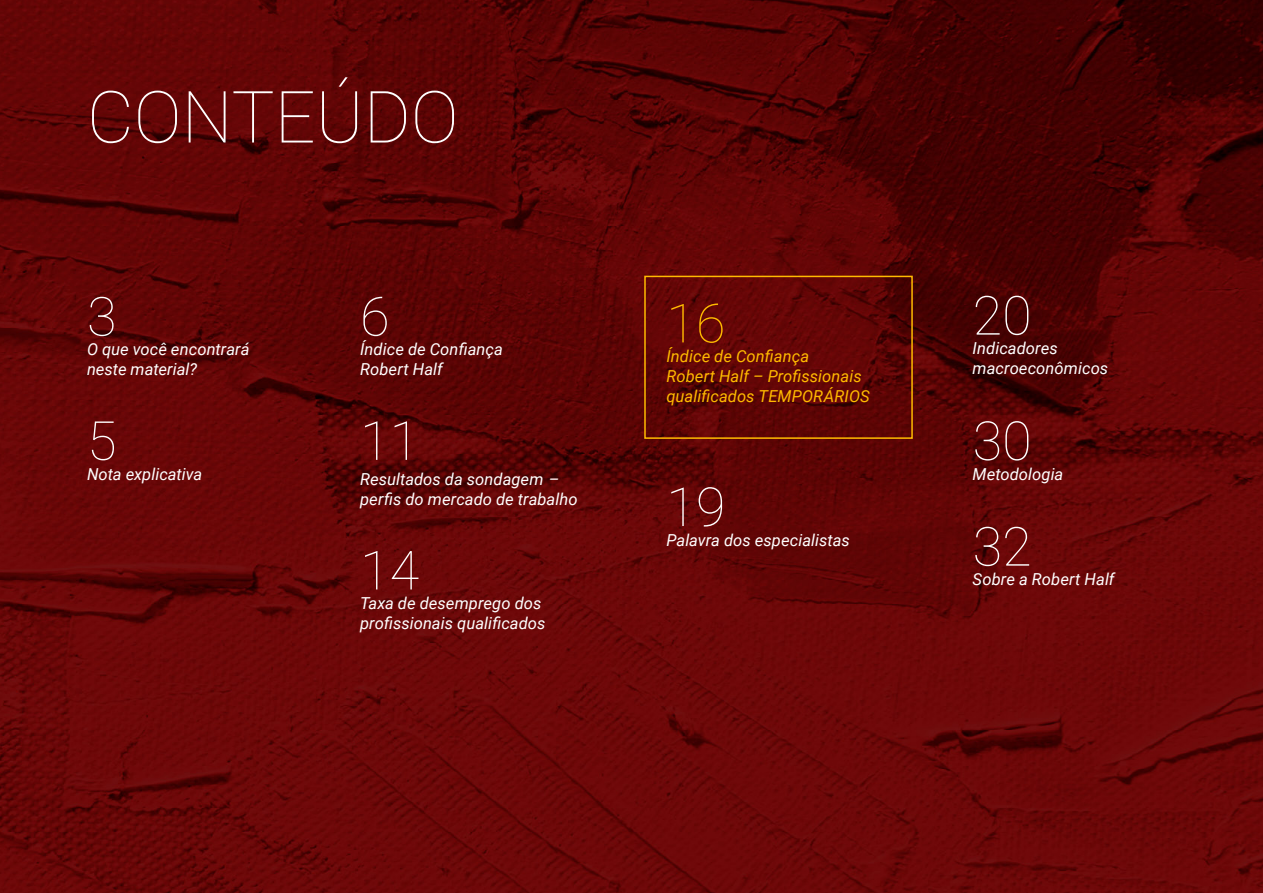
<style>
.page{position:relative;width:1263px;height:893px;background:#fff}
.page>*{position:absolute;margin:0;border:0;box-sizing:border-box;transform-origin:0 0}
.t1{font:100 72px "Roboto";color:#fff}
.t2{font:100 54px "Roboto";color:#fff}
.t3{font:100 54px "Roboto";color:#ffba00}
.t4{font:italic 16.5px/19.8px "Roboto";letter-spacing:.005em;color:#fff}
.t5{font:italic 16.5px/19.8px "Roboto";letter-spacing:.005em;color:#ffba00}
</style>
<div class="page">
<img style="left:0;top:0;width:1263px;height:893px">
<div style="left:644px;top:276px;width:269px;height:163px;border:2px solid #ffba00"></div>
<h1 class="t1" style="left:87px;top:66px;width:373px">CONTEÚDO</h1>
<h2 class="t2" style="left:87px;top:279px;width:31px">3</h2>
<p class="t4" style="left:87px;top:339px;width:164px">O que você encontrará neste material?</p>
<h2 class="t2" style="left:87px;top:403px;width:31px">5</h2>
<p class="t4" style="left:87px;top:463px;width:117px">Nota explicativa</p>
<h2 class="t2" style="left:360px;top:279px;width:31px">6</h2>
<p class="t4" style="left:360px;top:339px;width:144px">Índice de Confiança<br>Robert Half</p>
<h2 class="t2" style="left:360px;top:403px;width:61px">11</h2>
<p class="t4" style="left:360px;top:469px;width:219px">Resultados da sondagem – perfis do mercado de trabalho</p>
<h2 class="t2" style="left:360px;top:532px;width:61px">14</h2>
<p class="t4" style="left:360px;top:593px;width:187px">Taxa de desemprego dos profissionais qualificados</p>
<h2 class="t3" style="left:666px;top:285px;width:61px">16</h2>
<p class="t5" style="left:666px;top:346px;width:205px">Índice de Confiança<br>Robert Half – Profissionais qualificados TEMPORÁRIOS</p>
<h2 class="t2" style="left:666px;top:469px;width:61px">19</h2>
<p class="t4" style="left:666px;top:529px;width:185px">Palavra dos especialistas</p>
<h2 class="t2" style="left:973px;top:278px;width:61px">20</h2>
<p class="t4" style="left:973px;top:338px;width:137px">Indicadores macroeconômicos</p>
<h2 class="t2" style="left:973px;top:403px;width:61px">30</h2>
<p class="t4" style="left:973px;top:463px;width:92px">Metodologia</p>
<h2 class="t2" style="left:973px;top:509px;width:61px">32</h2>
<p class="t4" style="left:973px;top:569px;width:143px">Sobre a Robert Half</p>
</div>
